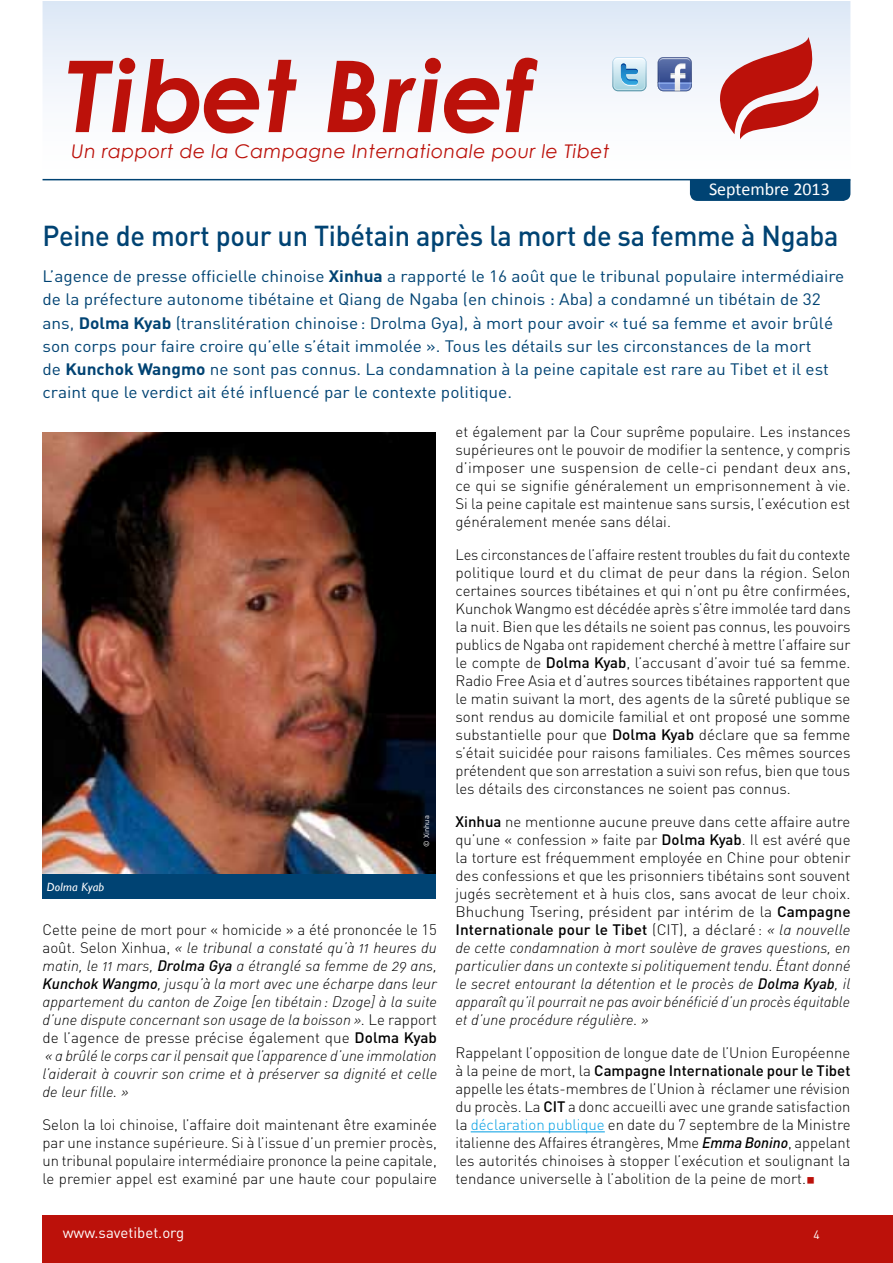
<style>
.page{position:relative;width:893px;height:1263px;background:#fff}
.page>*{position:absolute;margin:0;border:0;box-sizing:border-box;transform-origin:0 0}
.t1{font:italic 700 99.3px "Century Gothic";letter-spacing:.02em;color:#bc110a}
.t2{font:500 28.5px "DIN";letter-spacing:-.01em;color:#004373;scale:.95 1}
.t3{font:italic 18.9px "Century Gothic";letter-spacing:.025em;color:#bc110a}
.t4{font:18px "Calibri";color:#fff}
.t5{font:16.35px/23.2px "DIN";color:#004373;scale:1.05 1}
.t6{font:300 15px/18px "DIN";color:#000;text-align:justify}
.t7{font:15px/18px "DIN Light Italic Alt";color:#000;text-align:justify}
.t8{font:500 15px "DIN Pro";color:#000}
.t9{font:15px "DIN";color:#fff}
.t10{font:italic 12px "Gill Sans";letter-spacing:.02em;color:#fff}
.t11{font:12px "DIN";color:#fff}
.t12{font:7.5px "DIN";color:#fff}
.s1{font-weight:700}
.s2{font-family:"DIN";font-weight:300}
.s3{font-family:"DIN";font-weight:500;font-style:italic}
.s4{font-family:"DIN Pro";font-weight:500}
.s5{font-family:"DIN Light Italic Alt";font-weight:400}
.s6{color:#009ee3}
.s7{font-weight:500;font-style:italic}
.s8{font-family:"Minion Pro";font-weight:400;font-size:22.5px;color:#bc110a}
</style>
<div class="page">
<svg style="left:43px;top:1px;width:807px;height:178px"></svg>
<hr style="left:43px;top:179px;width:807px;height:1px;background:#004373">
<div style="left:690px;top:180px;width:160px;height:21px;background:#004373"></div>
<div style="left:43px;top:1215px;width:849px;height:48px;background:#bc110a"></div>
<svg style="left:719px;top:37px;width:107px;height:102px"></svg>
<svg style="left:658px;top:57px;width:34px;height:34px"></svg>
<svg style="left:612px;top:57px;width:34px;height:34px"></svg>
<hr style="left:471px;top:1131px;width:134px;height:1px;background:#009ee3">
<img style="left:43px;top:432px;width:393px;height:442px">
<div style="left:43px;top:874px;width:393px;height:25px;background:#004373"></div>
<h1 class="t1" style="left:66px;top:32px;width:468px">Tibet Brief</h1>
<p class="t3" style="left:72px;top:139px;width:539px">Un rapport de la Campagne Internationale pour le Tibet</p>
<p class="t4" style="left:709px;top:178px;width:122px">Septembre 2013</p>
<h2 class="t2" style="left:43px;top:218px;width:839px">Peine de mort pour un Tibétain après la mort de sa femme à Ngaba</h2>
<p class="t5" style="left:43px;top:264px;width:765px">L’agence de presse officielle chinoise <span class="s1">Xinhua</span> a rapporté le 16 août que le tribunal populaire intermédiaire de la préfecture autonome tibétaine et Qiang de Ngaba (en chinois : Aba) a condamné un tibétain de 32 ans, <span class="s1">Dolma Kyab</span> (translitération chinoise: Drolma Gya), à mort pour avoir « tué sa femme et avoir brûlé son corps pour faire croire qu’elle s’était immolée ». Tous les détails sur les circonstances de la mort<br>de <span class="s1">Kunchok Wangmo</span> ne sont pas connus. La condamnation à la peine capitale est rare au Tibet et il est craint que le verdict ait été influencé par le contexte politique.</p>
<p class="t10" style="left:47px;top:880px;width:59px">Dolma Kyab</p>
<p class="t12" style="left:422px;top:846px;width:33px;rotate:-90deg">© Xinhua</p>
<p class="t6" style="left:43px;top:920px;width:396px">Cette peine de mort pour « homicide » a été prononcée le 15</p>
<p class="t7" style="left:43px;top:938px;width:396px"><span class="s2">août. Selon Xinhua,</span> « le tribunal a constaté qu’à 11 heures du matin, le 11 mars, <span class="s3">Drolma Gya</span> a étranglé sa femme de 29 ans, <span class="s3">Kunchok Wangmo</span>, jusqu’à la mort avec une écharpe dans leur appartement du canton de Zoige [en tibétain: Dzoge] à la suite d’une dispute concernant son usage de la boisson ». <span class="s2">Le rapport</span></p>
<p class="t6" style="left:43px;top:1028px;width:396px">de l’agence de presse précise également que <span class="s4">Dolma Kyab</span></p>
<p class="t7" style="left:43px;top:1046px;width:396px">« a brûlé le corps car il pensait que l’apparence d’une immolation l’aiderait à couvrir son crime et à préserver sa dignité et celle de leur fille. »</p>
<p class="t6" style="left:43px;top:1115px;width:396px">Selon la loi chinoise, l’affaire doit maintenant être examinée par une instance supérieure. Si à l’issue d’un premier procès, un tribunal populaire intermédiaire prononce la peine capitale, le premier appel est examiné par une haute cour populaire</p>
<p class="t6" style="left:455px;top:422px;width:397px">et également par la Cour suprême populaire. Les instances supérieures ont le pouvoir de modifier la sentence, y compris d’imposer une suspension de celle-ci pendant deux ans, ce qui se signifie généralement un emprisonnement à vie.<br>Si la peine capitale est maintenue sans sursis, l’exécution est généralement menée sans délai.</p>
<p class="t6" style="left:455px;top:545px;width:397px">Les circonstances de l’affaire restent troubles du fait du contexte politique lourd et du climat de peur dans la région. Selon certaines sources tibétaines et qui n’ont pu être confirmées, Kunchok Wangmo est décédée après s’être immolée tard dans la nuit. Bien que les détails ne soient pas connus, les pouvoirs publics de Ngaba ont rapidement cherché à mettre l’affaire sur le compte de <span class="s4">Dolma Kyab</span>, l’accusant d’avoir tué sa femme.<br>Radio Free Asia et d’autres sources tibétaines rapportent que le matin suivant la mort, des agents de la sûreté publique se sont rendus au domicile familial et ont proposé une somme substantielle pour que <span class="s4">Dolma Kyab</span> déclare que sa femme s’était suicidée pour raisons familiales. Ces mêmes sources prétendent que son arrestation a suivi son refus, bien que tous les détails des circonstances ne soient pas connus.</p>
<p class="t6" style="left:455px;top:812px;width:397px"><span class="s4">Xinhua</span> ne mentionne aucune preuve dans cette affaire autre qu’une « confession » faite par <span class="s4">Dolma Kyab</span>. Il est avéré que la torture est fréquemment employée en Chine pour obtenir des confessions et que les prisonniers tibétains sont souvent jugés secrètement et à huis clos, sans avocat de leur choix.<br>Bhuchung Tsering, président par intérim de la <span class="s4">Campagne</span></p>
<p class="t8" style="left:455px;top:919px;width:396px">Internationale pour le Tibet <span class="s2">(CIT), a déclaré:</span> <span class="s5">« la nouvelle</span></p>
<p class="t7" style="left:455px;top:938px;width:397px">de cette condamnation à mort soulève de graves questions, en particulier dans un contexte si politiquement tendu. Étant donné le secret entourant la détention et le procès de <span class="s3">Dolma Kyab</span>, il apparaît qu’il pourrait ne pas avoir bénéficié d’un procès équitable et d’une procédure régulière. »</p>
<p class="t6" style="left:455px;top:1043px;width:396px">Rappelant l’opposition de longue date de l’Union Européenne</p>
<p class="t8" style="left:455px;top:1060px;width:396px"><span class="s2">à la peine de mort, la</span> Campagne Internationale pour le Tibet</p>
<p class="t6" style="left:455px;top:1079px;width:396px">appelle les états-membres de l’Union à réclamer une révision du procès. La <span class="s4">CIT</span> a donc accueilli avec une grande satisfaction la <span class="s6">déclaration publique</span> en date du 7 septembre de la Ministre italienne des Affaires étrangères, Mme <span class="s7">Emma Bonino</span>, appelant les autorités chinoises à stopper l’exécution et soulignant la tendance universelle à l’abolition de la peine de mort.<span class="s8">■</span></p>
<p class="t9" style="left:63px;top:1223px;width:123px">www.savetibet.org</p>
<p class="t11" style="left:813px;top:1227px;width:8px">4</p>
</div>
